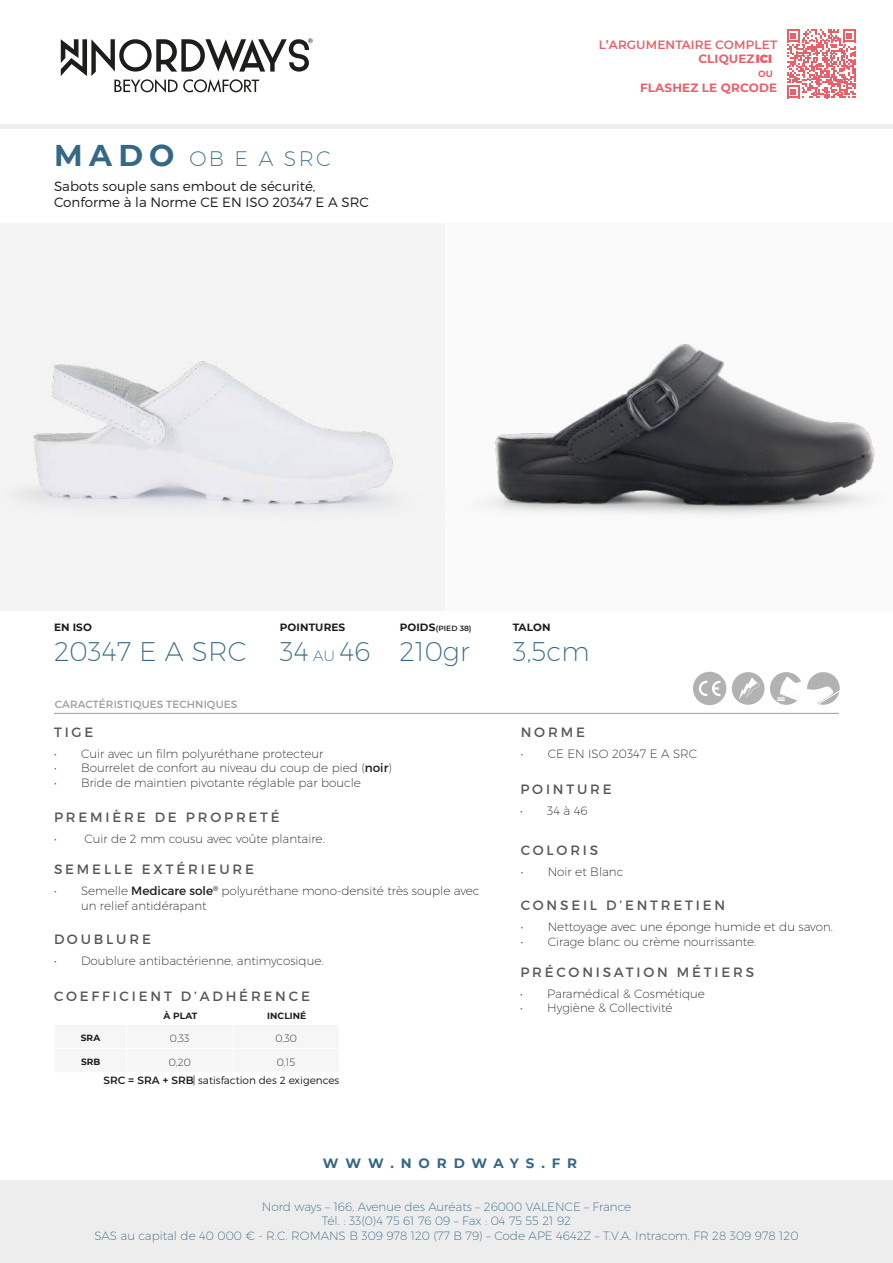
<style>
.page{position:relative;width:893px;height:1263px;background:#fff}
.page>*{position:absolute;margin:0;border:0;box-sizing:border-box;transform-origin:0 0}
.t1{font:200 27px "Montserrat";color:#346885}
.t2{font:200 21px "Montserrat";color:#346885}
.t3{font:13.5px "Montserrat";letter-spacing:.21em;color:#575756}
.t4{font:300 13.5px/16.2px "Montserrat";color:#1d1d1b}
.t5{font:700 13.5px "Montserrat";letter-spacing:.51em;color:#346885}
.t6{font:200 12px/14.4px "Montserrat";color:#1d1d1b}
.t7{font:200 12px/14.4px "Montserrat";color:#346885;text-align:center}
.t8{font:600 12px/14.4px "Montserrat";letter-spacing:.01em;color:#ec5f69}
.t9{font:700 12px "Montserrat";letter-spacing:.01em;color:#ec5f69}
.t10{font:300 10.5px/18.1px "Montserrat";color:#1d1d1b}
.t11{font:10.5px "Montserrat";letter-spacing:.01em;color:#9d9d9c}
.t12{font:700 10.5px "Montserrat";letter-spacing:.01em;color:#1d1d1b}
.t13{font:200 10.5px "Montserrat";color:#1d1d1b}
.t14{font:700 9px "Montserrat";letter-spacing:.01em;color:#1d1d1b}
.t15{font:700 9px "Montserrat";color:#ec5f69}
.t16{font:600 7.5px "Montserrat";letter-spacing:.01em;color:#1d1d1b}
.s1{font-weight:700;font-size:30px}
.s2{font-weight:700}
.s3{font-weight:900}
.s4{font-size:15px}
.s5{font-weight:700;font-size:10.5px}
.s6{font-weight:400}
.s7{font-weight:200}
.s8{font-weight:600}
</style>
<div class="page">
<div style="left:0;top:1180px;width:893px;height:83px;background:#ededed"></div>
<div style="left:0;top:124px;width:893px;height:5px;background:#ededed"></div>
<hr style="left:54px;top:713px;width:785px;height:1px;background:#9d9d9c">
<svg style="left:787px;top:29px;width:69px;height:69px"></svg>
<svg style="left:732px;top:672px;width:32px;height:33px"></svg>
<svg style="left:770px;top:672px;width:31px;height:33px"></svg>
<svg style="left:807px;top:672px;width:33px;height:33px"></svg>
<svg style="left:693px;top:672px;width:33px;height:33px"></svg>
<div style="left:0;top:223px;width:446px;height:387px;background:#f4f4f4"></div>
<div style="left:446px;top:223px;width:447px;height:387px;background:#fafafa"></div>
<img style="left:21px;top:361px;width:374px;height:149px">
<img style="left:495px;top:344px;width:380px;height:170px">
<svg style="left:60px;top:38px;width:253px;height:55px"></svg>
<h2 class="t2" style="left:54px;top:146px;width:278px"><span class="s1">MADO</span> OB E A SRC</h2>
<p class="t4" style="left:54px;top:177px;width:316px">Sabots souple sans embout de sécurité,<br>Conforme à la Norme CE EN ISO 20347 E A SRC</p>
<p class="t8" style="left:698px;top:37px;width:80px;text-indent:-100px">L’ARGUMENTAIRE COMPLET<br><span class="s2">CLIQUEZ</span><span class="s3">ICI</span></p>
<p class="t15" style="left:758px;top:68px;width:16px">OU</p>
<p class="t9" style="left:640px;top:79px;width:138px">FLASHEZ LE QRCODE</p>
<p class="t12" style="left:54px;top:620px;width:39px">EN ISO</p>
<h1 class="t1" style="left:54px;top:635px;width:194px">20347 E A SRC</h1>
<p class="t12" style="left:280px;top:620px;width:67px">POINTURES</p>
<h1 class="t1" style="left:280px;top:635px;width:92px">34 <span class="s4">AU</span> 46</h1>
<p class="t16" style="left:400px;top:623px;width:73px"><span class="s5">POIDS</span>(PIED 38)</p>
<h1 class="t1" style="left:400px;top:635px;width:71px">210gr</h1>
<p class="t11" style="left:55px;top:698px;width:184px">CARACTÉRISTIQUES TECHNIQUES</p>
<p class="t3" style="left:54px;top:724px;width:41px">TIGE</p>
<p class="t6" style="left:54px;top:746px;width:271px">• Cuir avec un film polyuréthane protecteur</p>
<p class="t6" style="left:54px;top:761px;width:339px">• Bourrelet de confort au niveau du coup de pied (<span class="s6">noir</span>)</p>
<p class="t6" style="left:54px;top:775px;width:308px">• Bride de maintien pivotante réglable par boucle</p>
<p class="t3" style="left:54px;top:809px;width:227px">PREMIÈRE DE PROPRETÉ</p>
<p class="t6" style="left:54px;top:832px;width:272px">• Cuir de 2 mm cousu avec voûte plantaire.</p>
<p class="t3" style="left:54px;top:861px;width:201px">SEMELLE EXTÉRIEURE</p>
<p class="t6" style="left:81px;top:883px;width:400px;text-indent:-27px">• Semelle <span class="s6">Medicare sole</span><sup>®</sup> polyuréthane mono-densité très souple avec un relief antidérapant</p>
<p class="t3" style="left:54px;top:931px;width:98px">DOUBLURE</p>
<p class="t6" style="left:54px;top:953px;width:271px">• Doublure antibactérienne, antimycosique.</p>
<p class="t3" style="left:54px;top:988px;width:257px">COEFFICIENT D’ADHÉRENCE</p>
<p class="t14" style="left:164px;top:1009px;width:35px">À PLAT</p>
<p class="t14" style="left:267px;top:1009px;width:41px">INCLINÉ</p>
<p class="t14" style="left:81px;top:1031px;width:21px">SRA</p>
<p class="t13" style="left:170px;top:1032px;width:21px">0,33</p>
<p class="t13" style="left:275px;top:1032px;width:23px">0,30</p>
<p class="t14" style="left:81px;top:1055px;width:21px">SRB</p>
<p class="t13" style="left:169px;top:1055px;width:24px">0,20</p>
<p class="t10" style="left:103px;top:1052px;width:237px;text-indent:173px"><span class="s7">0,15<br></span><span class="s8">SRC = SRA + SRB</span>| satisfaction des 2 exigences</p>
<p class="t12" style="left:513px;top:620px;width:39px">TALON</p>
<h1 class="t1" style="left:513px;top:635px;width:79px">3,5cm</h1>
<p class="t3" style="left:521px;top:724px;width:66px">NORME</p>
<p class="t6" style="left:521px;top:746px;width:178px">• CE EN ISO 20347 E A SRC</p>
<p class="t3" style="left:520px;top:781px;width:93px">POINTURE</p>
<p class="t6" style="left:520px;top:803px;width:69px">• 34 à 46</p>
<p class="t3" style="left:521px;top:842px;width:79px">COLORIS</p>
<p class="t6" style="left:521px;top:864px;width:104px">• Noir et Blanc</p>
<p class="t3" style="left:521px;top:897px;width:206px">CONSEIL D’ENTRETIEN</p>
<p class="t6" style="left:521px;top:919px;width:314px">• Nettoyage avec une éponge humide et du savon.</p>
<p class="t6" style="left:521px;top:934px;width:237px">• Cirage blanc ou crème nourrissante.</p>
<p class="t3" style="left:520px;top:963px;width:235px">PRÉCONISATION MÉTIERS</p>
<p class="t6" style="left:520px;top:986px;width:186px">• Paramédical &amp; Cosmétique</p>
<p class="t6" style="left:520px;top:1000px;width:154px">• Hygiène &amp; Collectivité</p>
<p class="t5" style="left:323px;top:1153px;width:256px">WWW.NORDWAYS.FR</p>
<p class="t7" style="left:95px;top:1199px;width:705px">Nord ways – 166, Avenue des Auréats – 26000 VALENCE – France<br>Tél. : 33(0)4 75 61 76 09 – Fax : 04 75 55 21 92<br>SAS au capital de 40 000 € - R.C. ROMANS B 309 978 120 (77 B 79) – Code APE 4642Z – T.V.A. Intracom. FR 28 309 978 120</p>
</div>
